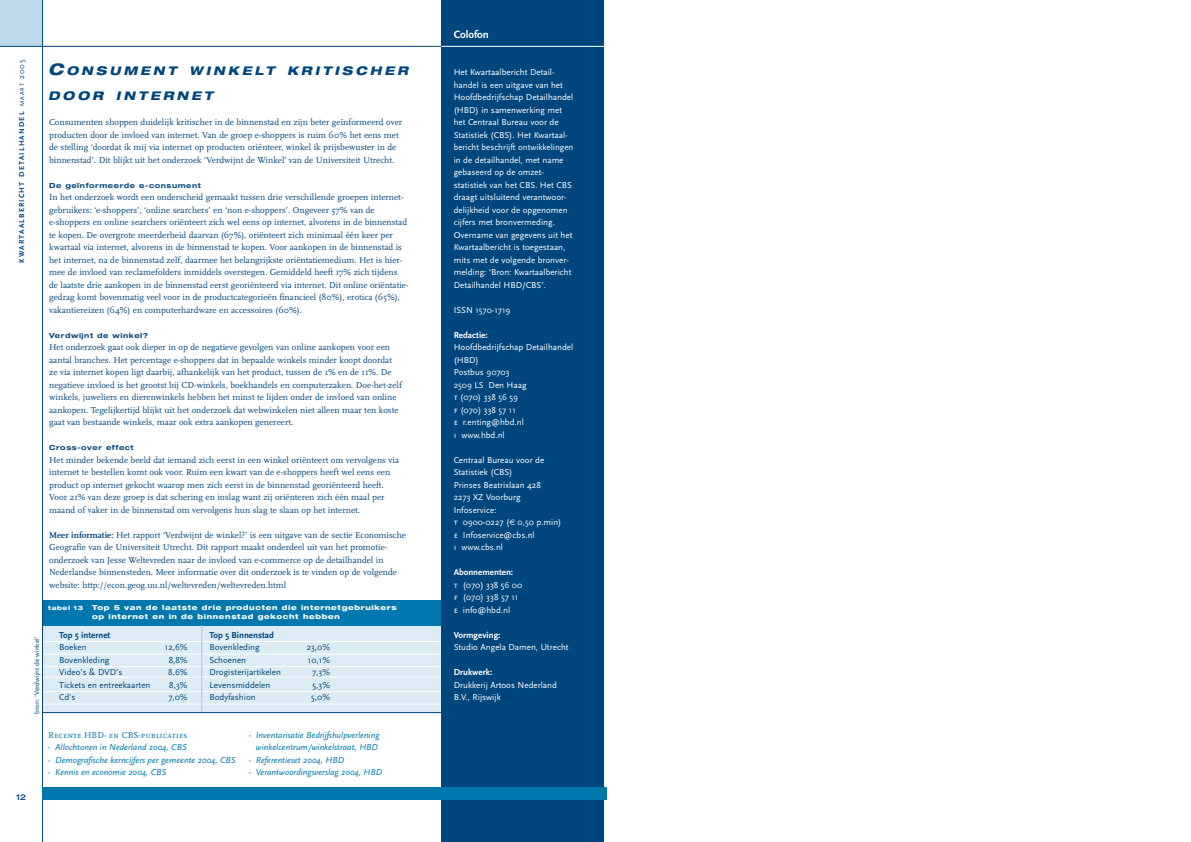
<style>
.page{position:relative;width:1191px;height:842px;background:#fff}
.page>*{position:absolute;margin:0;border:0;box-sizing:border-box;transform-origin:0 0}
.t1{font:italic 800 expanded 12px/25px "Helvetica Neue";letter-spacing:.235em;color:#00467e}
.t2{font:700 11px "Scala Sans";color:#fff}
.t3{font:9px/12.5px "Scala";color:#00467e}
.t4{font:9px/12.5px "Scala Sans";color:#fff}
.t5{font:italic 9px/12.5px "Scala Sans";color:#0078ae;text-align:right}
.t6{font:9px "Scala Sans";color:#00467e}
.t7{font:700 9px "Scala Sans";color:#fff}
.t8{font:9px "Scala Caps";color:#0078ae}
.t9{font:700 9px "Scala Sans";color:#00467e}
.t10{font:500 expanded 8px "Helvetica Neue";color:#00467e}
.t11{font:700 7.5px "Scala Sans";letter-spacing:.15em;color:#00467e}
.t12{font:800 expanded 7px/8.4px "Helvetica Neue";letter-spacing:.09em;color:#fff}
.t13{font:700 expanded 7px "Helvetica Neue";letter-spacing:.08em;color:#00467e}
.t14{font:7px "Scala Sans";color:#00467e}
.t15{font:800 expanded 6px "Helvetica Neue";letter-spacing:.09em;color:#fff}
.s1{font-weight:400;font-size:6px}
.s2{font-weight:400;font-size:8px}
.s3{font-size:16px}
.s4{font-weight:700}
.s5{font-family:"Scala Sans Caps"}
.s6{font-family:"Euro Sans Std";font-size:8px}
</style>
<div class="page">
<div style="left:43px;top:625px;width:398px;height:88px;background:#dcebf4"></div>
<div style="left:0;top:0;width:43px;height:47px;background:#bdd9ea"></div>
<hr style="left:0;top:46px;width:441px;height:1px;background:#00467e">
<div style="left:43px;top:600px;width:398px;height:25px;background:#0078ae"></div>
<hr style="left:43px;top:641px;width:398px;height:1px;background:#fff">
<hr style="left:43px;top:654px;width:398px;height:1px;background:#fff">
<hr style="left:43px;top:666px;width:398px;height:1px;background:#fff">
<hr style="left:38px;top:677px;width:403px;height:1px;background:#fff">
<hr style="left:43px;top:691px;width:398px;height:1px;background:#fff">
<hr style="left:43px;top:704px;width:398px;height:1px;background:#fff">
<hr style="left:201px;top:625px;width:1px;height:87px;background:#9fc8e2">
<hr style="left:43px;top:712px;width:398px;height:1px;background:#00467e">
<hr style="left:42px;top:0;width:1px;height:842px;background:#00467e">
<div style="left:441px;top:0;width:163px;height:842px;background:#00467e"></div>
<div style="left:43px;top:788px;width:564px;height:12px;background:#0078ae"></div>
<hr style="left:441px;top:46px;width:163px;height:1px;background:#fff">
<p class="t11" style="left:17px;top:263px;width:204px;rotate:-90deg">KWARTAALBERICHT DETAILHANDEL <span class="s1">MAART</span> <span class="s2">2005</span></p>
<p class="t10" style="left:16px;top:794px;width:11px">12</p>
<h1 class="t1" style="left:48px;top:59px;width:361px"><span class="s3">C</span>ONSUMENT WINKELT KRITISCHER<br>DOOR INTERNET</h1>
<p class="t3" style="left:49px;top:116px;width:354px">Consumenten shoppen duidelijk kritischer in de binnenstad en zijn beter geïnformeerd over producten door de invloed van internet. Van de groep e-shoppers is ruim 60% het eens met de stelling ‘doordat ik mij via internet op producten oriënteer, winkel ik prijsbewuster in de binnenstad’. Dit blijkt uit het onderzoek ‘Verdwijnt de Winkel’ van de Universiteit Utrecht.</p>
<p class="t13" style="left:49px;top:183px;width:153px">De geïnformeerde e-consument</p>
<p class="t3" style="left:49px;top:191px;width:361px">In het onderzoek wordt een onderscheid gemaakt tussen drie verschillende groepen internet&shy;gebruikers: ‘e-shoppers’, ‘online searchers’ en ‘non e-shoppers’. Ongeveer 57% van de e-shoppers en online searchers oriënteert zich wel eens op internet, alvorens in de binnenstad te kopen. De overgrote meerderheid daarvan (67%), oriënteert zich minimaal één keer per kwartaal via internet, alvorens in de binnenstad te kopen. Voor aankopen in de binnenstad is het internet, na de binnenstad zelf, daarmee het belangrijkste oriëntatiemedium. Het is hier&shy;mee de invloed van reclamefolders inmiddels overstegen. Gemiddeld heeft 17% zich tijdens de laatste drie aankopen in de binnenstad eerst georiënteerd via internet. Dit online oriëntatie&shy;gedrag komt bovenmatig veel voor in de productcategorieën financieel (80%), erotica (65%), vakantiereizen (64%) en computerhardware en accessoires (60%).</p>
<p class="t13" style="left:49px;top:333px;width:101px">Verdwijnt de winkel?</p>
<p class="t3" style="left:49px;top:341px;width:354px">Het onderzoek gaat ook dieper in op de negatieve gevolgen van online aankopen voor een aantal branches. Het percentage e-shoppers dat in bepaalde winkels minder koopt doordat ze via internet kopen ligt daarbij, afhankelijk van het product, tussen de 1% en de 11%. De negatieve invloed is het grootst bij CD-winkels, boekhandels en computerzaken. Doe-het-zelf winkels, juweliers en dierenwinkels hebben het minst te lijden onder de invloed van online aankopen. Tegelijkertijd blijkt uit het onderzoek dat webwinkelen niet alleen maar ten koste gaat van bestaande winkels, maar ook extra aankopen genereert.</p>
<p class="t13" style="left:49px;top:445px;width:86px">Cross-over effect</p>
<p class="t3" style="left:49px;top:453px;width:351px">Het minder bekende beeld dat iemand zich eerst in een winkel oriënteert om vervolgens via internet te bestellen komt ook voor. Ruim een kwart van de e-shoppers heeft wel eens een product op internet gekocht waarop men zich eerst in de binnenstad georiënteerd heeft.<br>Voor 21% van deze groep is dat schering en inslag want zij oriënteren zich één maal per maand of vaker in de binnenstad om vervolgens hun slag te slaan op het internet.</p>
<p class="t3" style="left:49px;top:528px;width:358px"><span class="s4">Meer informatie:</span> Het rapport ‘Verdwijnt de winkel?’ is een uitgave van de sectie Economische Geografie van de Universiteit Utrecht. Dit rapport maakt onderdeel uit van het promotie&shy;onderzoek van Jesse Weltevreden naar de invloed van e-commerce op de detailhandel in Nederlandse binnensteden. Meer informatie over dit onderzoek is te vinden op de volgende website: http://econ.geog.uu.nl/weltevreden/weltevreden.html</p>
<p class="t15" style="left:48px;top:606px;width:36px">tabel 13</p>
<p class="t12" style="left:92px;top:604px;width:306px">Top 5 van de laatste drie producten die internetgebruikers op internet en in de binnenstad gekocht hebben</p>
<p class="t14" style="left:33px;top:714px;width:79px;rotate:-90deg">bron: ‘Verdwijnt de winkel’</p>
<p class="t9" style="left:59px;top:629px;width:53px">Top 5 internet</p>
<p class="t9" style="left:209px;top:629px;width:66px">Top 5 Binnenstad</p>
<p class="t6" style="left:59px;top:642px;width:29px">Boeken</p>
<p class="t6" style="left:165px;top:642px;width:24px">12,6%</p>
<p class="t6" style="left:209px;top:642px;width:52px">Bovenkleding</p>
<p class="t6" style="left:307px;top:642px;width:25px">23,0%</p>
<p class="t6" style="left:59px;top:654px;width:52px">Bovenkleding</p>
<p class="t6" style="left:169px;top:654px;width:20px">8,8%</p>
<p class="t6" style="left:209px;top:654px;width:38px">Schoenen</p>
<p class="t6" style="left:308px;top:654px;width:24px">10,1%</p>
<p class="t6" style="left:59px;top:667px;width:65px">Video’s &amp; DVD’s</p>
<p class="t6" style="left:168px;top:667px;width:21px">8,6%</p>
<p class="t6" style="left:209px;top:667px;width:73px">Drogisterijartikelen</p>
<p class="t6" style="left:312px;top:667px;width:19px">7,3%</p>
<p class="t6" style="left:59px;top:679px;width:93px">Tickets en entreekaarten</p>
<p class="t6" style="left:169px;top:679px;width:20px">8,3%</p>
<p class="t6" style="left:209px;top:679px;width:62px">Levensmiddelen</p>
<p class="t6" style="left:312px;top:679px;width:19px">5,3%</p>
<p class="t6" style="left:59px;top:692px;width:18px">Cd’s</p>
<p class="t6" style="left:168px;top:692px;width:21px">7,0%</p>
<p class="t6" style="left:209px;top:692px;width:48px">Bodyfashion</p>
<p class="t6" style="left:311px;top:692px;width:20px">5,0%</p>
<p class="t8" style="left:48px;top:729px;width:140px">Recente HBD- en CBS-publicaties</p>
<p class="t5" style="left:48px;top:741px;width:140px">- Allochtonen in Nederland 2004, CBS</p>
<p class="t5" style="left:48px;top:753px;width:189px">- Demografische kerncijfers per gemeente 2004, CBS</p>
<p class="t5" style="left:48px;top:766px;width:120px">- Kennis en economie 2004, CBS</p>
<p class="t5" style="left:249px;top:728px;width:132px">- Inventarisatie Bedrijfshulpverlening winkelcentrum/winkelstraat, HBD</p>
<p class="t5" style="left:249px;top:753px;width:97px">- Referentieset 2004, HBD</p>
<p class="t5" style="left:249px;top:766px;width:135px">- Verantwoordingsverslag 2004, HBD</p>
<p class="t2" style="left:454px;top:27px;width:37px">Colofon</p>
<p class="t4" style="left:454px;top:66px;width:121px">Het Kwartaalbericht Detail&shy;handel is een uitgave van het<br>Hoofdbedrijfschap Detailhandel (HBD) in samenwerking met het Centraal Bureau voor de<br>Statistiek (CBS). Het Kwartaal&shy;bericht beschrijft ontwikkelingen in de detailhandel, met name gebaseerd op de omzet&shy;statistiek van het CBS. Het CBS draagt uitsluitend verantwoor&shy;delijkheid voor de opgenomen cijfers met bronvermeding.<br>Overname van gegevens uit het<br>Kwartaalbericht is toegestaan, mits met de volgende bronver&shy;melding: ‘Bron: Kwartaalbericht<br>Detailhandel HBD/CBS’.</p>
<p class="t4" style="left:454px;top:303px;width:58px">ISSN 1570-1719</p>
<p class="t7" style="left:454px;top:329px;width:36px">Redactie:</p>
<p class="t4" style="left:454px;top:341px;width:121px">Hoofdbedrijfschap Detailhandel (HBD)<br>Postbus 90703<br>2509 LS Den Haag<br><span class="s5">t</span> (070) 338 56 59<br><span class="s5">f</span> (070) 338 57 11<br><span class="s5">e</span> r.enting@hbd.nl<br><span class="s5">i</span> www.hbd.nl</p>
<p class="t4" style="left:454px;top:453px;width:109px">Centraal Bureau voor de<br>Statistiek (CBS)<br>Prinses Beatrixlaan 428<br>2273 XZ Voorburg<br>Infoservice:<br><span class="s5">t</span> 0900-0227 (<span class="s6">€</span> 0,50 p.min) <span class="s5">e</span> Infoservice@cbs.nl<br><span class="s5">i</span> www.cbs.nl</p>
<p class="t4" style="left:454px;top:566px;width:70px"><span class="s4">Abonnementen:<br></span><span class="s5">t</span> (070) 338 56 00 <span class="s5">f</span> (070) 338 57 11 <span class="s5">e</span> info@hbd.nl</p>
<p class="t7" style="left:454px;top:629px;width:48px">Vormgeving:</p>
<p class="t4" style="left:454px;top:641px;width:116px">Studio Angela Damen, Utrecht</p>
<p class="t7" style="left:454px;top:667px;width:40px">Drukwerk:</p>
<p class="t4" style="left:454px;top:678px;width:105px">Drukkerij Artoos Nederland<br>B.V., Rijswijk</p>
</div>
